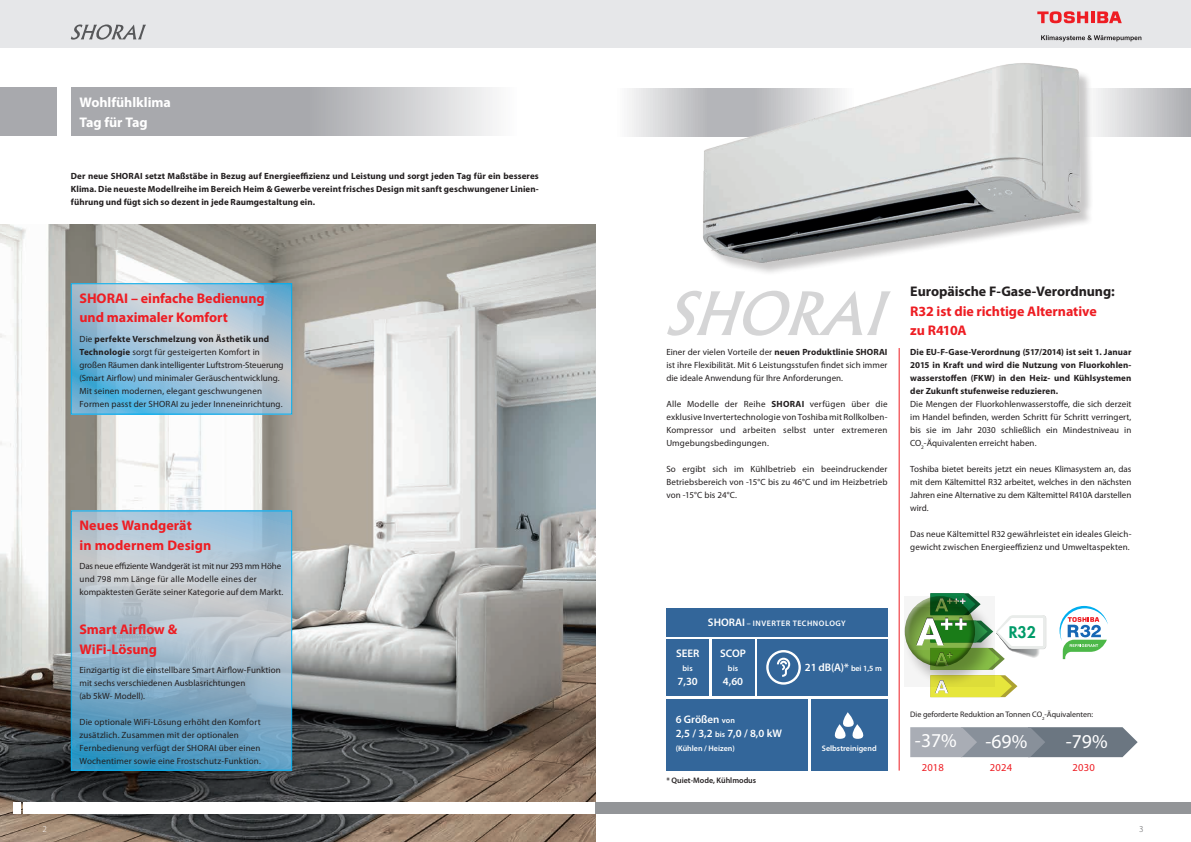
<style>
.page{position:relative;width:1191px;height:842px;background:#fff}
.page>*{position:absolute;margin:0;border:0;box-sizing:border-box;transform-origin:0 0}
.t1{font:19.7px "Myriad Pro";color:#fff}
.t2{font:800 15.6px "Futura";color:#009b69}
.t3{font:700 14px/19.5px "Myriad Pro";letter-spacing:-.005em;color:#ee1d23}
.t4{font:700 14px "Myriad Pro";letter-spacing:-.005em;color:#231f20}
.t5{font:700 14px/19.8px "Myriad Pro";letter-spacing:-.005em;color:#fff}
.t6{font:600 11px/14px "Myriad Pro";color:#fff}
.t7{font:10.6px "Myriad Pro";letter-spacing:.02em;color:#ee1d23}
.t8{font:9px/13px "Myriad Pro";letter-spacing:.01em;color:#231f20}
.t9{font:700 9px/13px "Myriad Pro";letter-spacing:.01em;color:#231f20;text-align:justify}
.t10{font:300 9px "Myriad Pro";color:#57585a}
.t11{font:300 9px "Myriad Pro";color:#fff}
.t12{font:8px "Myriad Pro";color:#231f20}
.t13{font:600 8px "Myriad Pro";color:#fff}
.t14{font:600 8px "Myriad Pro";letter-spacing:.065em;color:#fff}
.t15{font:600 8px "Myriad Pro";color:#231f20}
.s1{font-weight:700}
.s2{font-size:11px}
.s3{font-size:8px}
</style>
<div class="page">
<img style="left:0;top:224px;width:595px;height:618px">
<svg style="left:667px;top:291px;width:224px;height:45px"></svg>
<div style="left:0;top:0;width:1191px;height:48px;background:#e6e7e9"></div>
<svg style="left:1037px;top:11px;width:84px;height:12px"></svg>
<svg style="left:1041px;top:35px;width:100px;height:7px"></svg>
<svg style="left:71px;top:88px;width:422px;height:48px;background:#b8b9bc"></svg>
<div style="left:0;top:88px;width:57px;height:48px;background:#a8a9ad"></div>
<svg style="left:73px;top:285px;width:217px;height:127px;background:#a1c3d8"></svg>
<div style="left:71px;top:283px;width:221px;height:131px;border:1px solid #00aeef"></div>
<svg style="left:73px;top:512px;width:217px;height:257px;background:#97b7cb"></svg>
<div style="left:71px;top:510px;width:221px;height:261px;border:1px solid #00aeef"></div>
<svg style="left:629px;top:88px;width:562px;height:48px;background:#d4d5d7"></svg>
<hr style="left:899px;top:348px;width:1px;height:423px;background:#ee1d23">
<div style="left:666px;top:699px;width:142px;height:72px;background:#33669a"></div>
<div style="left:666px;top:639px;width:43px;height:57px;background:#33669a"></div>
<div style="left:711px;top:639px;width:43px;height:57px;background:#33669a"></div>
<div style="left:757px;top:640px;width:130px;height:56px;background:#33669a"></div>
<div style="left:666px;top:608px;width:221px;height:28px;background:#33669a"></div>
<svg style="left:766px;top:650px;width:35px;height:35px"></svg>
<div style="left:811px;top:699px;width:76px;height:72px;background:#33669a"></div>
<svg style="left:834px;top:712px;width:30px;height:27px"></svg>
<svg style="left:910px;top:727px;width:227px;height:30px;background:#89919a"></svg>
<div style="left:904px;top:596px;width:91px;height:90px;background:#f5f5f5"></div>
<svg style="left:895px;top:584px;width:95px;height:82px"></svg>
<svg style="left:904px;top:607px;width:12px;height:59px"></svg>
<svg style="left:916px;top:593px;width:130px;height:104px"></svg>
<img style="left:689px;top:63px;width:404px;height:210px">
<svg style="left:1059px;top:606px;width:49px;height:53px"></svg>
<div style="left:23px;top:803px;width:572px;height:11px;background:#fff"></div>
<div style="left:13px;top:803px;width:7px;height:11px;background:#fff"></div>
<div style="left:595px;top:803px;width:596px;height:11px;background:#939598"></div>
<svg style="left:71px;top:24px;width:75px;height:16px"></svg>
<h3 class="t5" style="left:79px;top:92px;width:93px">Wohlfühlklima<br>Tag für Tag</h3>
<p class="t9" style="left:71px;top:169px;width:469px">Der neue SHORAI setzt Maßstäbe in Bezug auf Energieeffizienz und Leistung und sorgt jeden Tag für ein besseres Klima. Die neueste Modellreihe im Bereich Heim &amp; Gewerbe vereint frisches Design mit sanft geschwungener Linien&shy;führung und fügt sich so dezent in jede Raumgestaltung ein.</p>
<h3 class="t3" style="left:79px;top:288px;width:187px">SHORAI – einfache Bedienung und maximaler Komfort</h3>
<p class="t8" style="left:79px;top:332px;width:206px">Die <span class="s1">perfekte Verschmelzung von Ästhetik und Technologie</span> sorgt für gesteigerten Komfort in großen Räumen dank intelligenter Luftstrom-Steuerung (Smart Airflow) und minimaler Geräuschentwicklung.<br>Mit seinen modernen, elegant geschwungenen Formen passt der SHORAI zu jeder Inneneinrichtung.</p>
<p class="t11" style="left:43px;top:824px;width:6px">2</p>
<h3 class="t3" style="left:79px;top:515px;width:133px">Neues Wandgerät<br>in modernem Design</h3>
<p class="t8" style="left:79px;top:559px;width:205px">Das neue effiziente Wandgerät ist mit nur 293 mm Höhe und 798 mm Länge für alle Modelle eines der kompaktesten Geräte seiner Kategorie auf dem Markt.</p>
<h3 class="t3" style="left:79px;top:619px;width:99px">Smart Airflow &amp;<br>WiFi-Lösung</h3>
<p class="t8" style="left:79px;top:663px;width:203px">Einzigartig ist die einstellbare Smart Airflow-Funktion mit sechs verschiedenen Ausblasrichtungen<br>(ab 5kW- Modell).</p>
<p class="t8" style="left:79px;top:715px;width:183px">Die optionale WiFi-Lösung erhöht den Komfort zusätzlich. Zusammen mit der optionalen Fernbedienung verfügt der SHORAI über einen Wochentimer sowie eine Frostschutz-Funktion.</p>
<p class="t8" style="left:666px;top:345px;width:223px;text-align:justify">Einer der vielen Vorteile der <span class="s1">neuen Produktlinie SHORAI </span>ist ihre Flexibilität. Mit 6 Leistungsstufen findet sich immer die ideale Anwendung für Ihre Anforderungen.</p>
<p class="t8" style="left:666px;top:397px;width:223px">Alle Modelle der Reihe <span class="s1">SHORAI</span> verfügen über die exklusive Invertertechnologie von Toshiba mit Rollkolben-- Kompressor und arbeiten selbst unter extremeren Umgebungsbedingungen.</p>
<p class="t8" style="left:666px;top:462px;width:223px;text-align:justify">So ergibt sich im Kühlbetrieb ein beeindruckender Betriebsbereich von -15°C bis zu 46°C und im Heizbetrieb von -15°C bis 24°C.</p>
<h3 class="t4" style="left:910px;top:282px;width:206px">Europäische F-Gase-Verordnung:</h3>
<h3 class="t3" style="left:910px;top:301px;width:188px">R32 ist die richtige Alternative zu R410A</h3>
<p class="t9" style="left:910px;top:345px;width:223px">Die EU-F-Gase-Verordnung (517/2014) ist seit 1. Januar 2015 in Kraft und wird die Nutzung von Fluorkohlen&shy;wasserstoffen (FKW) in den Heiz- und Kühlsystemen der Zukunft stufenweise reduzieren.</p>
<p class="t8" style="left:910px;top:397px;width:223px;text-align:justify">Die Mengen der Fluorkohlenwasserstoffe, die sich derzeit im Handel befinden, werden Schritt für Schritt verringert, bis sie im Jahr 2030 schließlich ein Mindestniveau in CO<sub>2</sub>-Äquivalenten erreicht haben.</p>
<p class="t8" style="left:910px;top:462px;width:223px;text-align:justify">Toshiba bietet bereits jetzt ein neues Klimasystem an, das mit dem Kältemittel R32 arbeitet, welches in den nächsten Jahren eine Alternative zu dem Kältemittel R410A darstellen wird.</p>
<p class="t8" style="left:910px;top:527px;width:223px">Das neue Kältemittel R32 gewährleistet ein ideales Gleich&shy;gewicht zwischen Energieeffizienz und Umweltaspekten.</p>
<p class="t14" style="left:708px;top:618px;width:139px"><span class="s2">SHORAI</span> – INVERTER TECHNOLOGY</p>
<p class="t6" style="left:720px;top:646px;width:27px">SCOP</p>
<p class="t13" style="left:728px;top:663px;width:12px">bis</p>
<p class="t6" style="left:723px;top:674px;width:22px">4,60</p>
<p class="t6" style="left:675px;top:712px;width:108px">6 Größen <span class="s3">von<br></span>2,5 / 3,2 <span class="s3">bis</span> 7,0 / 8,0 kW</p>
<p class="t13" style="left:675px;top:743px;width:61px">(Kühlen / Heizen)</p>
<p class="t6" style="left:676px;top:646px;width:25px">SEER</p>
<p class="t13" style="left:682px;top:663px;width:12px">bis</p>
<p class="t6" style="left:677px;top:674px;width:22px">7,30</p>
<p class="t15" style="left:666px;top:775px;width:91px">* Quiet-Mode, Kühlmodus</p>
<p class="t6" style="left:805px;top:660px;width:78px">21 dB(A)* <span class="s3">bei 1,5 m</span></p>
<p class="t13" style="left:822px;top:743px;width:56px">Selbstreinigend</p>
<h2 class="t2" style="left:1008px;top:621px;width:28px">R32</h2>
<p class="t12" style="left:910px;top:709px;width:184px">Die geforderte Reduktion an Tonnen CO<sub>2</sub>-Äquivalenten:</p>
<h1 class="t1" style="left:915px;top:728px;width:43px">-37%</h1>
<p class="t7" style="left:921px;top:761px;width:24px">2018</p>
<h1 class="t1" style="left:985px;top:729px;width:43px">-69%</h1>
<p class="t7" style="left:990px;top:761px;width:24px">2024</p>
<h1 class="t1" style="left:1065px;top:729px;width:43px">-79%</h1>
<p class="t7" style="left:1072px;top:761px;width:24px">2030</p>
<p class="t10" style="left:1139px;top:824px;width:6px">3</p>
</div>
